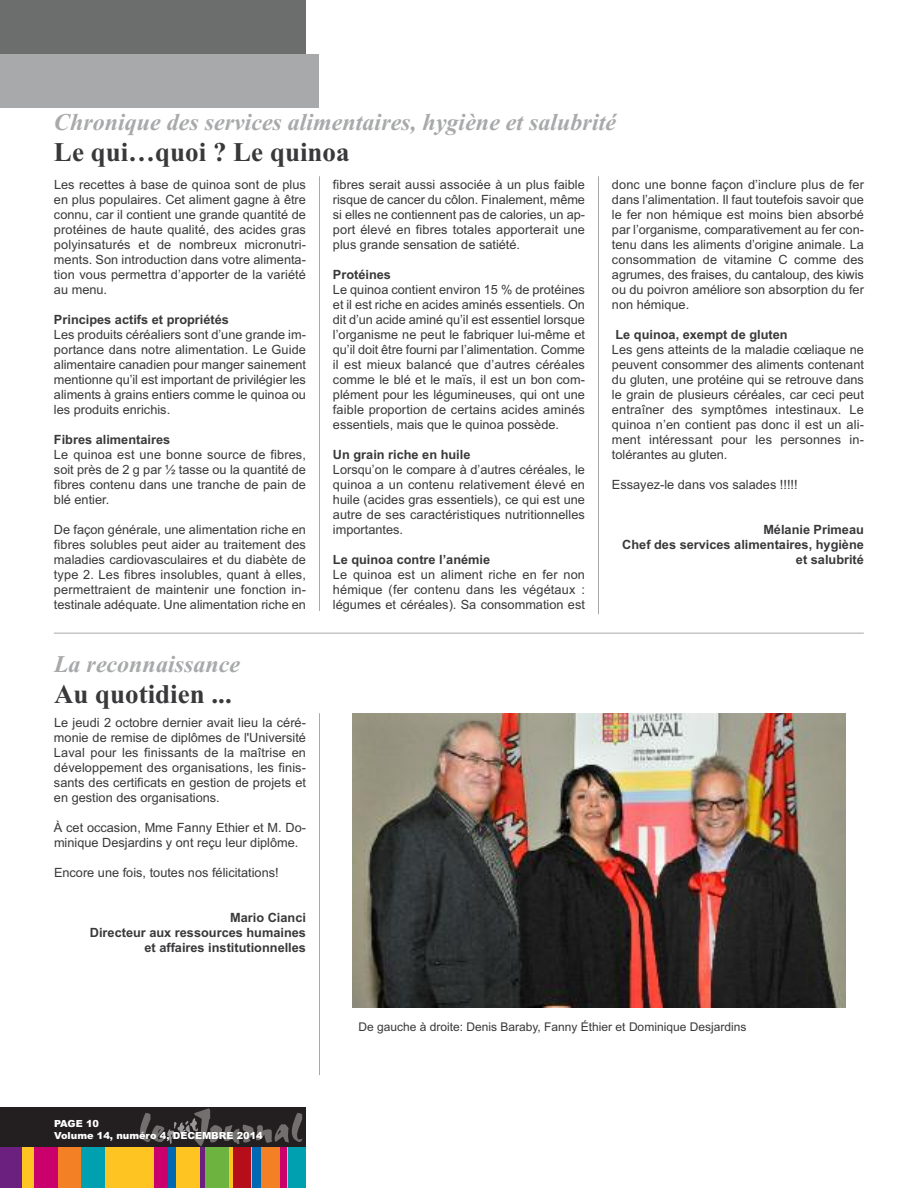
<style>
.page{position:relative;width:918px;height:1188px;background:#fff}
.page>*{position:absolute;margin:0;border:0;box-sizing:border-box;transform-origin:0 0}
.t1{font:700 27px "Times New Roman";color:#39383a}
.t2{font:italic 700 24px "Times New Roman";color:#a8a9aa}
.t3{font:12.75px/15px "Arial";color:#39383a;text-align:justify}
.t4{font:700 12.75px/15px "Arial";color:#39383a;text-align:right}
.t5{font:12px "Arial";color:#39383a}
.t6{font:900 9.75px/11.7px "Arial";color:#fff}
</style>
<div class="page">
<hr style="left:319px;top:176px;width:1px;height:435px;background:#a8a9aa">
<hr style="left:598px;top:176px;width:1px;height:438px;background:#a8a9aa">
<div style="left:0;top:1107px;width:306px;height:81px;background:#231f20"></div>
<svg style="left:140px;top:1108px;width:162px;height:38px"></svg>
<div style="left:0;top:1147px;width:306px;height:41px;background:#fec422"></div>
<div style="left:0;top:1147px;width:22px;height:41px;background:#6b1f7e"></div>
<div style="left:34px;top:1147px;width:24px;height:41px;background:#ca016c"></div>
<div style="left:58px;top:1147px;width:23px;height:41px;background:#f48026"></div>
<div style="left:81px;top:1147px;width:24px;height:41px;background:#00a0b0"></div>
<div style="left:154px;top:1147px;width:15px;height:41px;background:#ca016c"></div>
<div style="left:169px;top:1147px;width:7px;height:41px;background:#0168b3"></div>
<div style="left:200px;top:1147px;width:6px;height:41px;background:#6b1f7e"></div>
<div style="left:206px;top:1147px;width:23px;height:41px;background:#6cb43f"></div>
<div style="left:233px;top:1147px;width:17px;height:41px;background:#b50e1a"></div>
<div style="left:252px;top:1147px;width:9px;height:41px;background:#0168b3"></div>
<div style="left:261px;top:1147px;width:19px;height:41px;background:#f48026"></div>
<div style="left:280px;top:1147px;width:7px;height:41px;background:#ca016c"></div>
<div style="left:289px;top:1147px;width:17px;height:41px;background:#00a0b0"></div>
<div style="left:0;top:0;width:306px;height:54px;background:#6c6d6d"></div>
<div style="left:0;top:54px;width:320px;height:54px;background:#a8a9aa"></div>
<hr style="left:54px;top:633px;width:810px;height:1px;background:#a8a9aa">
<hr style="left:319px;top:713px;width:1px;height:362px;background:#a8a9aa">
<img style="left:352px;top:713px;width:494px;height:295px">
<h2 class="t2" style="left:54px;top:108px;width:563px">Chronique des services alimentaires, hygiène et salubrité</h2>
<h1 class="t1" style="left:54px;top:136px;width:297px">Le qui…quoi ? Le quinoa</h1>
<p class="t3" style="left:54px;top:177px;width:254px">Les recettes à base de quinoa sont de plus en plus populaires. Cet aliment gagne à être connu, car il contient une grande quantité de protéines de haute qualité, des acides gras polyinsaturés et de nombreux micronutri&shy;ments. Son introduction dans votre alimenta&shy;tion vous permettra d’apporter de la variété au menu.</p>
<p class="t4" style="left:54px;top:312px;width:177px">Principes actifs et propriétés</p>
<p class="t3" style="left:54px;top:327px;width:254px">Les produits céréaliers sont d’une grande im&shy;portance dans notre alimentation. Le Guide alimentaire canadien pour manger sainement mentionne qu’il est important de privilégier les aliments à grains entiers comme le quinoa ou les produits enrichis.</p>
<p class="t4" style="left:54px;top:432px;width:118px">Fibres alimentaires</p>
<p class="t3" style="left:54px;top:447px;width:254px">Le quinoa est une bonne source de fibres, soit près de 2 g par ½ tasse ou la quantité de fibres contenu dans une tranche de pain de blé entier.</p>
<p class="t3" style="left:54px;top:522px;width:254px">De façon générale, une alimentation riche en fibres solubles peut aider au traitement des maladies cardiovasculaires et du diabète de type 2. Les fibres insolubles, quant à elles, permettraient de maintenir une fonction in&shy;testinale adéquate. Une alimentation riche en</p>
<p class="t3" style="left:612px;top:177px;width:254px">donc une bonne façon d’inclure plus de fer dans l’alimentation. Il faut toutefois savoir que le fer non hémique est moins bien absorbé par l’organisme, comparativement au fer con&shy;tenu dans les aliments d’origine animale. La consommation de vitamine C comme des agrumes, des fraises, du cantaloup, des kiwis ou du poivron améliore son absorption du fer non hémique.</p>
<p class="t4" style="left:616px;top:327px;width:174px">Le quinoa, exempt de gluten</p>
<p class="t3" style="left:612px;top:342px;width:254px">Les gens atteints de la maladie cœliaque ne peuvent consommer des aliments contenant du gluten, une protéine qui se retrouve dans le grain de plusieurs céréales, car ceci peut entraîner des symptômes intestinaux. Le quinoa n’en contient pas donc il est un ali&shy;ment intéressant pour les personnes in&shy;tolérantes au gluten.</p>
<p class="t3" style="left:612px;top:477px;width:187px">Essayez-le dans vos salades !!!!!</p>
<p class="t4" style="left:622px;top:522px;width:243px">Mélanie Primeau<br>Chef des services alimentaires, hygiène et salubrité</p>
<p class="t3" style="left:333px;top:177px;width:254px">fibres serait aussi associée à un plus faible risque de cancer du côlon. Finalement, même si elles ne contiennent pas de calories, un ap&shy;port élevé en fibres totales apporterait une plus grande sensation de satiété.</p>
<p class="t4" style="left:333px;top:267px;width:60px">Protéines</p>
<p class="t3" style="left:333px;top:282px;width:254px">Le quinoa contient environ 15 % de protéines et il est riche en acides aminés essentiels. On dit d’un acide aminé qu’il est essentiel lorsque l’organisme ne peut le fabriquer lui-même et qu’il doit être fourni par l’alimentation. Comme il est mieux balancé que d’autres céréales comme le blé et le maïs, il est un bon com&shy;plément pour les légumineuses, qui ont une faible proportion de certains acides aminés essentiels, mais que le quinoa possède.</p>
<p class="t4" style="left:333px;top:447px;width:139px">Un grain riche en huile</p>
<p class="t3" style="left:333px;top:462px;width:254px">Lorsqu’on le compare à d’autres céréales, le quinoa a un contenu relativement élevé en huile (acides gras essentiels), ce qui est une autre de ses caractéristiques nutritionnelles importantes.</p>
<p class="t4" style="left:333px;top:552px;width:159px">Le quinoa contre l’anémie</p>
<p class="t3" style="left:333px;top:567px;width:254px">Le quinoa est un aliment riche en fer non hémique (fer contenu dans les végétaux : légumes et céréales). Sa consommation est</p>
<h2 class="t2" style="left:54px;top:649px;width:188px">La reconnaissance</h2>
<h1 class="t1" style="left:54px;top:677px;width:179px">Au quotidien ...</h1>
<p class="t3" style="left:54px;top:715px;width:254px">Le jeudi 2 octobre dernier avait lieu la céré&shy;monie de remise de diplômes de l'Université Laval pour les finissants de la maîtrise en développement des organisations, les finis&shy;sants des certificats en gestion de projets et en gestion des organisations.</p>
<p class="t3" style="left:54px;top:820px;width:254px">À cet occasion, Mme Fanny Ethier et M. Do&shy;minique Desjardins y ont reçu leur diplôme.</p>
<p class="t3" style="left:54px;top:865px;width:226px">Encore une fois, toutes nos félicitations!</p>
<p class="t4" style="left:90px;top:910px;width:218px">Mario Cianci<br>Directeur aux ressources humaines et affaires institutionnelles</p>
<p class="t6" style="left:54px;top:1118px;width:210px">PAGE 10<br>Volume 14, numéro 4, DÉCEMBRE 2014</p>
<p class="t5" style="left:358px;top:1019px;width:389px">De gauche à droite: Denis Baraby, Fanny Éthier et Dominique Desjardins</p>
</div>
